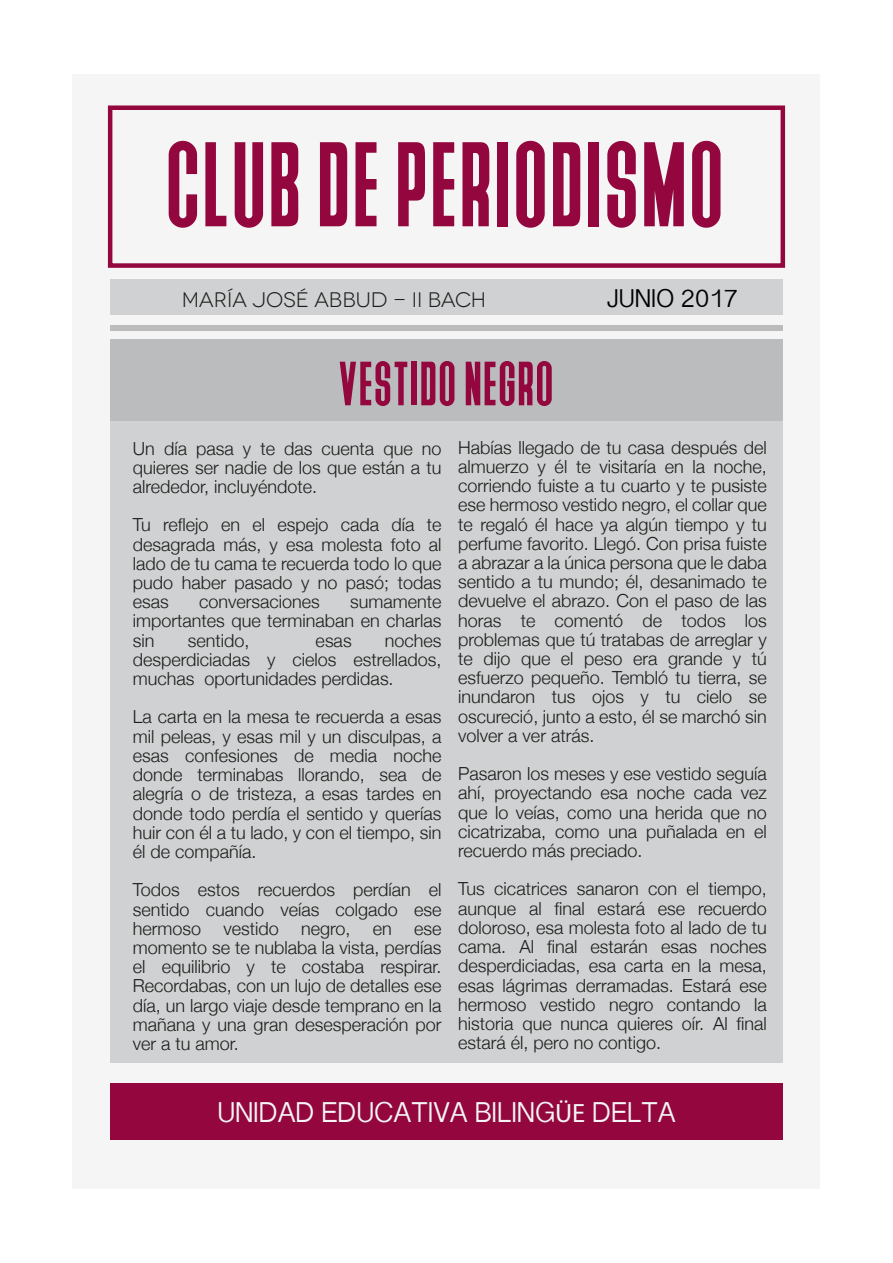
<style>
.page{position:relative;width:893px;height:1263px;background:#fff}
.page>*{position:absolute;margin:0;border:0;box-sizing:border-box;transform-origin:0 0}
.t1{font:128.4px "Deutschlander";letter-spacing:.04em;color:#93073e}
.t2{font:66.6px "Deutschlander";letter-spacing:.04em;color:#93073e}
.t3{font:26.55px "Kannada Sangam MN";color:#f5f5f5}
.t4{font:23.7px "Kannada Sangam MN";color:#000}
.t5{font:21px "Novecentowide";letter-spacing:-.01em;color:#1d1d1b}
.t6{font:300 18px/19.2px "Helvetica Neue";color:#1d1d1b;text-align:justify}
.s1{font-family:"Myriad Pro"}
</style>
<div class="page">
<div style="left:72px;top:74px;width:748px;height:1115px;background:#f5f5f5"></div>
<div style="left:108px;top:105px;width:677px;height:163px;border:4px solid #93073e"></div>
<div style="left:110px;top:1083px;width:673px;height:57px;background:#93073e"></div>
<div style="left:110px;top:339px;width:673px;height:723px;background:#cfd1d2"></div>
<div style="left:110px;top:339px;width:673px;height:82px;background:#babcbe"></div>
<div style="left:110px;top:325px;width:673px;height:6px;background:#babcbe"></div>
<div style="left:110px;top:279px;width:673px;height:36px;background:#cfd1d2"></div>
<h1 class="t1" style="left:169px;top:118px;width:556px">CLUB DE PERIODISMO</h1>
<p class="t5" style="left:182px;top:288px;width:306px">MARÍA JOSÉ ABBUD - II BACH</p>
<h3 class="t4" style="left:607px;top:285px;width:132px">JUNIO 2017</h3>
<h2 class="t2" style="left:340px;top:349px;width:215px">VESTIDO NEGRO</h2>
<p class="t6" style="left:458px;top:436px;width:310px">Habías llegado de tu casa después del almuerzo y él te visitaría en la noche, corriendo fuiste a tu cuarto y te pusiste ese hermoso vestido negro, el collar que te regaló él hace ya algún tiempo y tu perfume favorito. Llegó. Con prisa fuiste a abrazar a la única persona que le daba sentido a tu mundo; él, desanimado te devuelve el abrazo. Con el paso de las horas te comentó de todos los problemas que tú tratabas de arreglar y te dijo que el peso era grande y tú esfuerzo pequeño. Tembló tu tierra, se inundaron tus ojos y tu cielo se oscureció, junto a esto, él se marchó sin volver a ver atrás.</p>
<p class="t6" style="left:458px;top:763px;width:310px">Pasaron los meses y ese vestido seguía ahí, proyectando esa noche cada vez que lo veías, como una herida que no cicatrizaba, como una puñalada en el recuerdo más preciado.</p>
<p class="t6" style="left:458px;top:878px;width:310px">Tus cicatrices sanaron con el tiempo, aunque al final estará ese recuerdo doloroso, esa molesta foto al lado de tu cama. Al final estarán esas noches desperdiciadas, esa carta en la mesa, esas lágrimas derramadas. Estará ese hermoso vestido negro contando la historia que nunca quieres oír. Al final estará él, pero no contigo.</p>
<p class="t6" style="left:133px;top:437px;width:310px">Un día pasa y te das cuenta que no quieres ser nadie de los que están a tu alrededor, incluyéndote.</p>
<p class="t6" style="left:133px;top:514px;width:310px">Tu reflejo en el espejo cada día te desagrada más, y esa molesta foto al lado de tu cama te recuerda todo lo que pudo haber pasado y no pasó; todas esas</p>
<p class="t6" style="left:199px;top:591px;width:122px">conversaciones</p>
<p class="t6" style="left:133px;top:591px;width:310px;text-indent:217px">sumamente importantes que terminaban en charlas sin</p>
<p class="t6" style="left:133px;top:629px;width:310px;text-indent:252px">noches desperdiciadas y cielos estrellados, muchas oportunidades perdidas.</p>
<p class="t6" style="left:133px;top:706px;width:310px">La carta en la mesa te recuerda a esas mil peleas, y esas mil y un disculpas, a esas confesiones de media noche donde terminabas llorando, sea de alegría o de tristeza, a esas tardes en donde todo perdía el sentido y querías huir con él a tu lado, y con el tiempo, sin él de compañía.</p>
<p class="t6" style="left:133px;top:879px;width:310px">Todos estos recuerdos perdían el sentido cuando veías colgado ese hermoso vestido negro, en ese momento se te nublaba la vista, perdías el equilibrio y te costaba respirar.<br>Recordabas, con un lujo de detalles ese día, un largo viaje desde temprano en la mañana y una gran desesperación por ver a tu amor.</p>
<p class="t6" style="left:188px;top:629px;width:63px">sentido,</p>
<p class="t6" style="left:316px;top:629px;width:37px">esas</p>
<h3 class="t3" style="left:217px;top:1098px;width:460px">UNIDAD EDUCATIVA BILING<span class="s1">ÜE</span> DELTA</h3>
</div>
